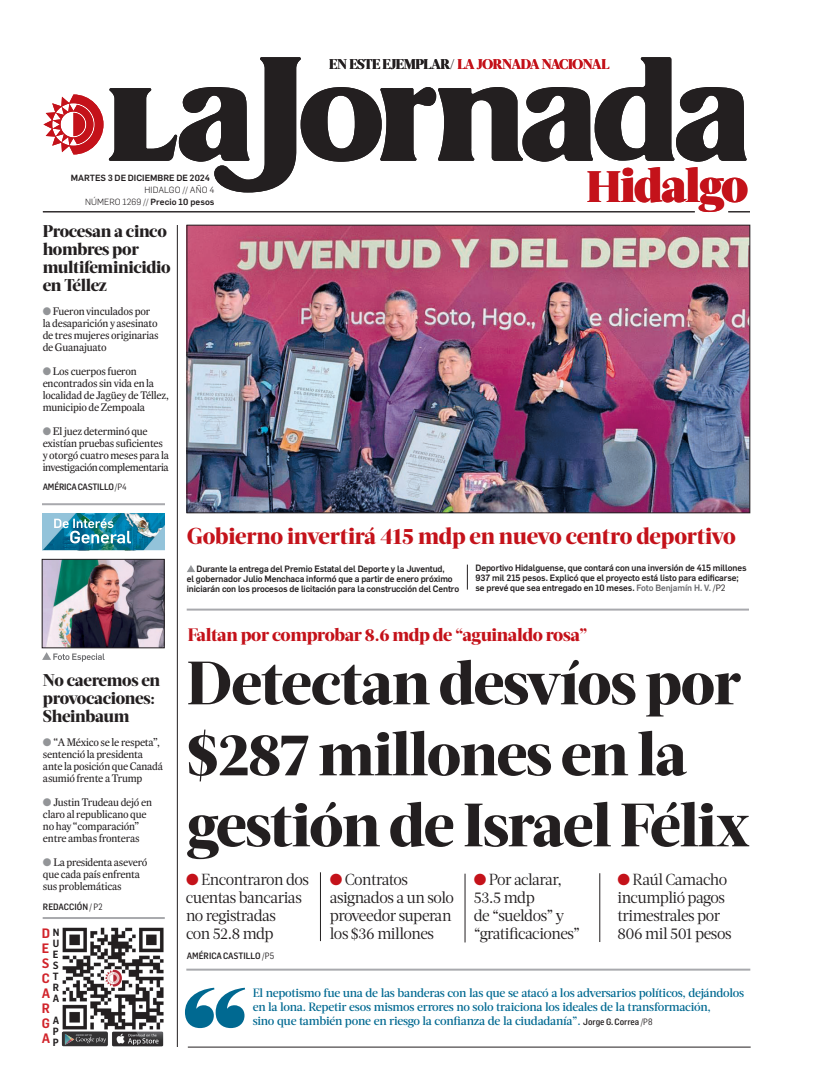
<style>
.page{position:relative;width:822px;height:1089px;background:#fff}
.page>*{position:absolute;margin:0;border:0;box-sizing:border-box;transform-origin:0 0}
.t1{font:800 61px/71px "Acta Headline";letter-spacing:-.02em;color:#231f20}
.t2{font:900 47.8px "Acta Headline";letter-spacing:-.03em;color:#c4121a}
.t3{font:800 23px "Acta Headline";letter-spacing:-.01em;color:#c4121a}
.t4{font:800 18px "Acta Headline";letter-spacing:-.02em;color:#c4121a}
.t5{font:800 17px/18px "Acta Headline";letter-spacing:-.02em;color:#231f20}
.t6{font:16px/18px "Acta Deck";letter-spacing:-.03em;color:#231f20;scale:.96 1}
.t7{font:800 13.9px "Acta Headline";letter-spacing:-.03em;color:#c4121a}
.t8{font:600 13.4px/15.1px "Flama Semicondensed";color:#d1232a;text-align:justify}
.t9{font:500 12px/14px "Acta Deck";letter-spacing:-.02em;color:#006991}
.t10{font:11px/12px "Expresso Tx";letter-spacing:-.02em;color:#231f20}
.t11{font:600 10.3px/11px "Flama Semicondensed";color:#231f20;text-align:justify}
.t12{font:500 9px/10px "Flama";letter-spacing:-.01em;color:#231f20}
.t13{font:500 9px "Flama Semicond";letter-spacing:-.015em;color:#231f20}
.t14{font:300 8.8px/12px "Flama";letter-spacing:.01em;color:#231f20;text-align:right}
.t15{font:500 8.8px "Flama";color:#231f20}
.s1{font-weight:500}
.s2{color:#939598}
.s3{font-weight:400}
.s4{color:#231f20}
.s5{font-size:43.8px}
.s6{color:#6c6d70}
.s7{color:#c4121a}
.s8{font-family:"Flama Semicond";font-size:9px;color:#231f20}
.s9{font-family:"Flama Semicond";font-weight:400;font-size:9px;color:#231f20}
</style>
<div class="page">
<hr style="left:177px;top:225px;width:1px;height:822px;background:#231f20">
<hr style="left:600px;top:873px;width:1px;height:69px;background:#231f20">
<hr style="left:465px;top:874px;width:1px;height:68px;background:#231f20">
<hr style="left:320px;top:872px;width:1px;height:69px;background:#231f20">
<img style="left:189px;top:227px;width:559px;height:284px">
<div style="left:187px;top:225px;width:563px;height:288px;border:1px solid #231f20"></div>
<svg style="left:187px;top:565px;width:8px;height:7px"></svg>
<svg style="left:467px;top:565px;width:1px;height:25px"></svg>
<hr style="left:187px;top:609px;width:562px;height:2px;background:#a8a9ad">
<img style="left:154px;top:928px;width:10px;height:101px">
<img style="left:63px;top:928px;width:91px;height:101px">
<img style="left:62px;top:1031px;width:101px;height:16px">
<hr style="left:188px;top:1047px;width:563px;height:1px;background:#231f20">
<svg style="left:185px;top:988px;width:60px;height:40px"></svg>
<hr style="left:186px;top:969px;width:564px;height:2px;background:#a8a9ad">
<hr style="left:43px;top:917px;width:122px;height:2px;background:#a8a9ad">
<hr style="left:42px;top:503px;width:123px;height:2px;background:#a8a9ad">
<img style="left:42px;top:514px;width:122px;height:38px">
<svg style="left:42px;top:652px;width:63px;height:10px"></svg>
<img style="left:44px;top:561px;width:118px;height:85px">
<div style="left:42px;top:559px;width:122px;height:89px;border:1px solid #231f20"></div>
<svg style="left:109px;top:57px;width:638px;height:135px"></svg>
<svg style="left:43px;top:94px;width:60px;height:60px"></svg>
<hr style="left:43px;top:212px;width:652px;height:1px;background:#231f20">
<svg style="left:728px;top:212px;width:22px;height:1px"></svg>
<p class="t15" style="left:71px;top:171px;width:141px">MARTES 3 DE DICIEMBRE DE 2024</p>
<p class="t14" style="left:85px;top:183px;width:131px">HIDALGO // AÑO 4<br>NÚMERO 1269 // <span class="s1">Precio 10 pesos</span></p>
<h3 class="t5" style="left:43px;top:223px;width:129px">Procesan a cinco hombres por multifeminicidio en Téllez</h3>
<p class="t10" style="left:43px;top:305px;width:117px"><span class="s2">●</span> Fueron vinculados por la desaparición y asesinato de tres mujeres originarias de Guanajuato</p>
<p class="t10" style="left:43px;top:365px;width:128px"><span class="s2">●</span> Los cuerpos fueron encontrados sin vida en la localidad de Jagüey de Téllez, municipio de Zempoala</p>
<p class="t10" style="left:43px;top:425px;width:128px"><span class="s2">●</span> El juez determinó que existían pruebas suficientes y otorgó cuatro meses para la investigación complementaria</p>
<p class="t13" style="left:43px;top:481px;width:86px">AMÉRICA CASTILLO <span class="s3">/P4</span></p>
<p class="t7" style="left:329px;top:56px;width:282px"><span class="s4">EN ESTE EJEMPLAR/</span> LA JORNADA NACIONAL</p>
<h2 class="t2" style="left:587px;top:157px;width:163px"><span class="s5">H</span>idalgo</h2>
<h3 class="t3" style="left:187px;top:522px;width:550px">Gobierno invertirá 415 mdp en nuevo centro deportivo</h3>
<p class="t12" style="left:187px;top:564px;width:274px;text-indent:10px">Durante la entrega del Premio Estatal del Deporte y la Juventud,<br>el gobernador Julio Menchaca informó que a partir de enero próximo iniciarán con los procesos de licitación para la construcción del Centro</p>
<p class="t12" style="left:476px;top:562px;width:273px">Deportivo Hidalguense, que contará con una inversión de 415 millones<br>937 mil 215 pesos. Explicó que el proyecto está listo para edificarse; se prevé que sea entregado en 10 meses. <span class="s6">Foto Benjamín H. V.</span> <span class="s3">/P2</span></p>
<h3 class="t5" style="left:43px;top:671px;width:119px">No caeremos en provocaciones:<br>Sheinbaum</h3>
<p class="t10" style="left:43px;top:736px;width:122px"><span class="s2">●</span> “A México se le respeta”, sentenció la presidenta ante la posición que Canadá asumió frente a Trump</p>
<p class="t10" style="left:43px;top:796px;width:111px"><span class="s2">●</span> Justin Trudeau dejó en claro al republicano que no hay “comparación” entre ambas fronteras</p>
<p class="t10" style="left:43px;top:856px;width:106px"><span class="s2">●</span> La presidenta aseveró que cada país enfrenta sus problemáticas</p>
<p class="t13" style="left:43px;top:901px;width:61px">REDACCIÓN<span class="s3">/ P2</span></p>
<p class="t11" style="left:53px;top:926px;width:8px">N U E S T R A</p>
<p class="t11" style="left:53px;top:1014px;width:8px">A P P</p>
<p class="t8" style="left:42px;top:925px;width:10px">D E S C A R G A</p>
<h3 class="t4" style="left:188px;top:624px;width:401px">Faltan por comprobar 8.6 mdp de “aguinaldo rosa”</h3>
<h1 class="t1" style="left:187px;top:648px;width:565px">Detectan desvíos por $287 millones en la gestión de Israel Félix</h1>
<h3 class="t6" style="left:186px;top:871px;width:130px"><span class="s7">●</span> Encontraron dos cuentas bancarias no registradas<br>con 52.8 mdp</h3>
<h3 class="t6" style="left:330px;top:871px;width:131px"><span class="s7">●</span> Contratos asignados a un solo proveedor superan los $36 millones</h3>
<h3 class="t6" style="left:474px;top:871px;width:112px"><span class="s7">●</span> Por aclarar,<br>53.5 mdp<br>de “sueldos” y “gratificaciones”</h3>
<h3 class="t6" style="left:618px;top:871px;width:120px"><span class="s7">●</span> Raúl Camacho incumplió pagos trimestrales por<br>806 mil 501 pesos</h3>
<p class="t13" style="left:187px;top:950px;width:89px">AMÉRICA CASTILLO <span class="s3">/P5</span></p>
<p class="t9" style="left:253px;top:986px;width:493px">El nepotismo fue una de las banderas con las que se atacó a los adversarios políticos, dejándolos en la lona. Repetir esos mismos errores no solo traiciona los ideales de la transformación,<br>sino que también pone en riesgo la confianza de la ciudadanía”. <span class="s8">Jorge G. Correa</span> <span class="s9">/P8</span></p>
</div>
